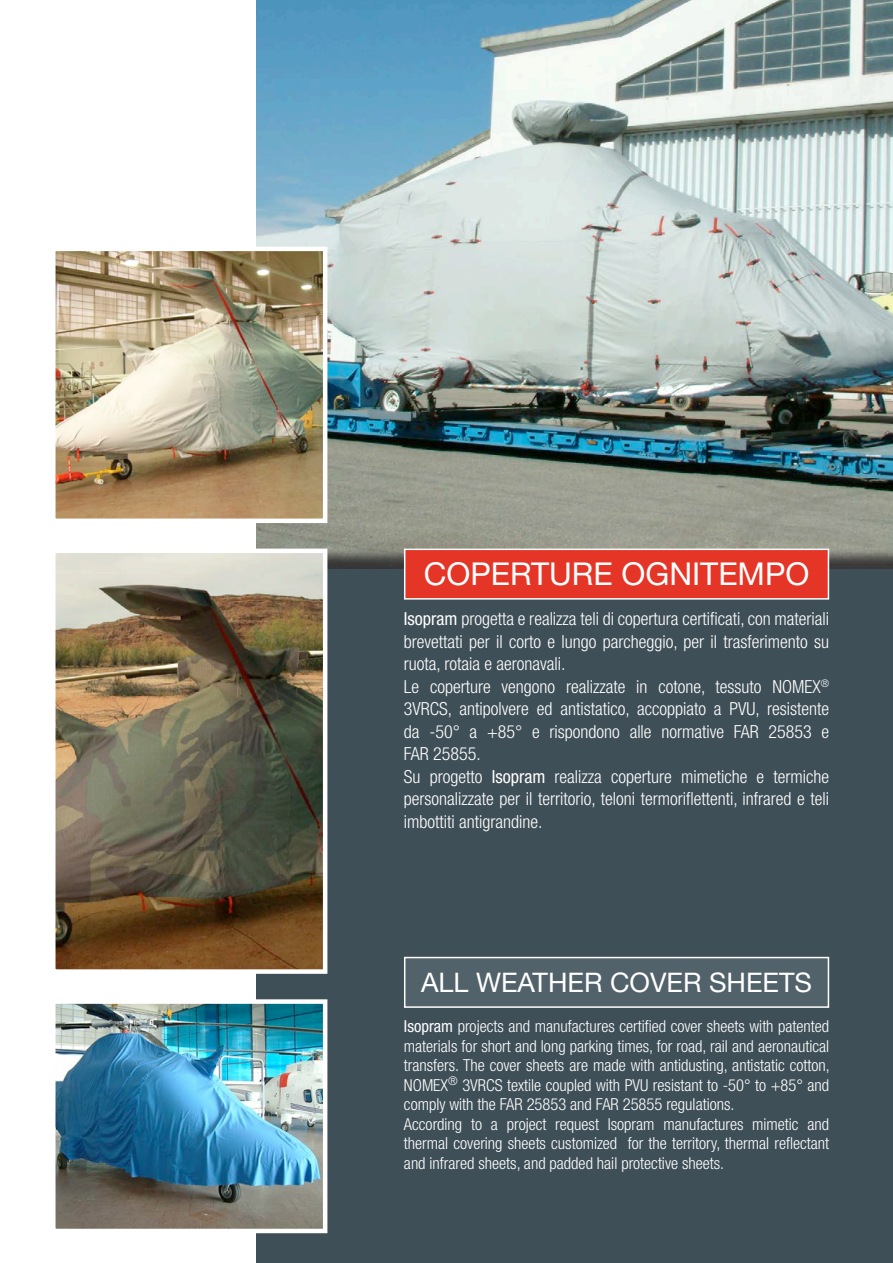
<style>
.page{position:relative;width:893px;height:1263px;background:#fff}
.page>*{position:absolute;margin:0;border:0;box-sizing:border-box;transform-origin:0 0}
.t1{font:31.5px "Helvetica Neue LT Std";color:#fff}
.t2{font:27px "Helvetica Neue LT Std";color:#fff}
.t3{font:300 condensed 18px/22.5px "Helvetica Neue LT Std";color:#fff}
.t4{font:300 condensed 16.5px/19.5px "Helvetica Neue LT Std";color:#fff}
.s1{font-weight:400}
</style>
<div class="page">
<img style="left:256px;top:0;width:637px;height:548px">
<div style="left:0;top:570px;width:893px;height:693px;background:#3f4f58"></div>
<div style="left:404px;top:549px;width:425px;height:51px;background:#e53527;border:2px solid #fff"></div>
<div style="left:404px;top:957px;width:425px;height:51px;background:#52626b;border:2px solid #fff"></div>
<div style="left:0;top:0;width:255px;height:1263px;background:#fff"></div>
<img style="left:56px;top:252px;width:266px;height:266px">
<div style="left:51px;top:247px;width:276px;height:276px;border:4px solid #fff"></div>
<img style="left:56px;top:1004px;width:266px;height:224px">
<div style="left:51px;top:999px;width:276px;height:234px;border:4px solid #fff"></div>
<img style="left:56px;top:554px;width:266px;height:415px">
<div style="left:51px;top:549px;width:276px;height:425px;border:4px solid #fff"></div>
<h1 class="t1" style="left:424px;top:555px;width:387px">COPERTURE OGNITEMPO</h1>
<p class="t3" style="left:404px;top:607px;width:427px"><span class="s1">Isopram</span> progetta e realizza teli di copertura certificati, con materiali brevettati per il corto e lungo parcheggio, per il trasferimento su ruota, rotaia e aeronavali.<br>Le coperture vengono realizzate in cotone, tessuto NOMEX<sup>® </sup>3VRCS, antipolvere ed antistatico, accoppiato a PVU, resistente da -50° a +85° e rispondono alle normative FAR 25853 e FAR 25855.<br>Su progetto <span class="s1">Isopram</span> realizza coperture mimetiche e termiche personalizzate per il territorio, teloni termoriflettenti, infrared e teli imbottiti antigrandine.</p>
<h2 class="t2" style="left:421px;top:966px;width:393px">ALL WEATHER COVER SHEETS</h2>
<p class="t4" style="left:404px;top:1017px;width:427px"><span class="s1">Isopram</span> projects and manufactures certified cover sheets with patented materials for short and long parking times, for road, rail and aeronautical transfers. The cover sheets are made with antidusting, antistatic cotton, NOMEX<sup>®</sup> 3VRCS textile coupled with PVU resistant to -50° to +85° and comply with the FAR 25853 and FAR 25855 regulations.<br>According to a project request Isopram manufactures mimetic and thermal covering sheets customized for the territory, thermal reflectant and infrared sheets, and padded hail protective sheets.</p>
</div>
